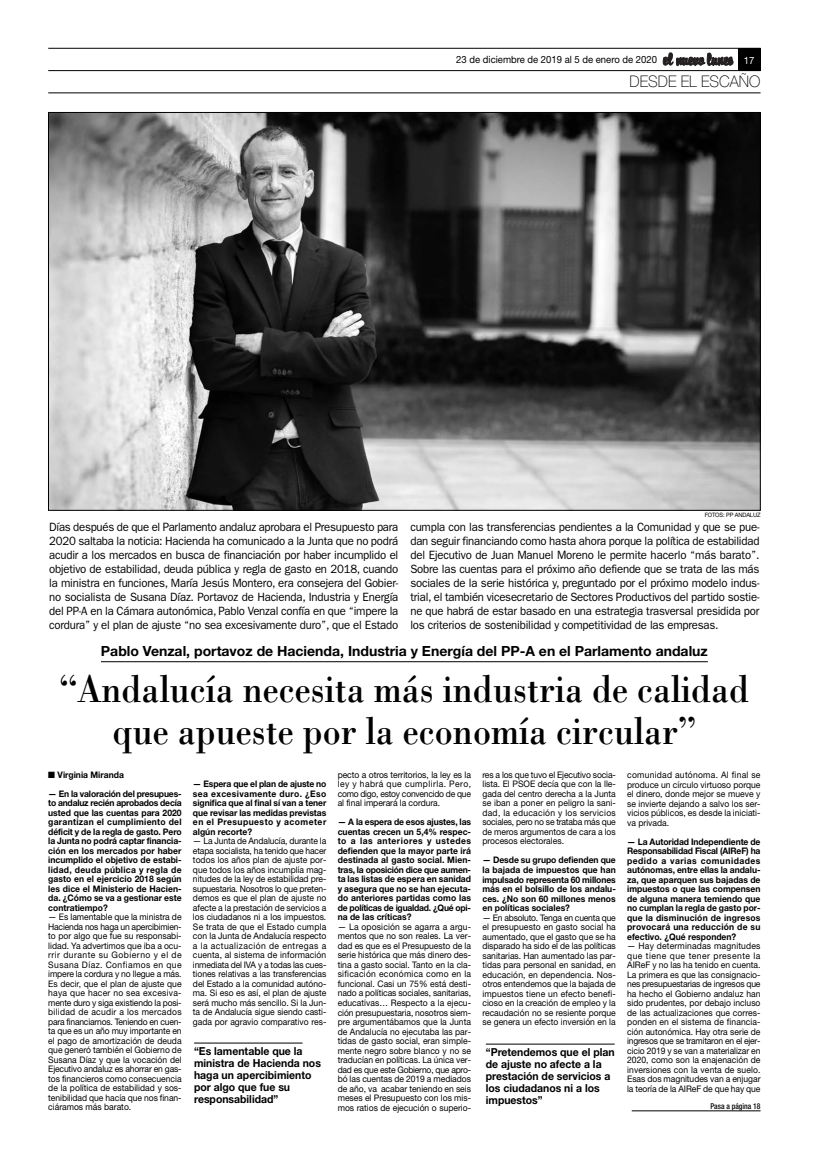
<style>
.page{position:relative;width:823px;height:1163px;background:#fff}
.page>*{position:absolute;margin:0;border:0;box-sizing:border-box;transform-origin:0 0}
.t1{font:40px/42px "Bodoni Std";color:#000;text-align:center;scale:.9 1}
.t2{font:100 16px "Helvetica Neue LT Std";color:#000;scale:.95 1}
.t3{font:700 14px "Helvetica Neue LT Std";color:#000}
.t4{font:12px/14px "ITC Franklin Gothic Std";letter-spacing:-.02em;color:#000;text-align:justify;scale:.95 1}
.t5{font:700 11px/12px "Helvetica Neue LT Std";color:#000;scale:.95 1}
.t6{font:10px "Helvetica Neue LT Std";color:#000;scale:.95 1}
.t7{font:10px "Helvetica Neue LT Std";color:#fff;scale:.95 1}
.t8{font:9px/9.5px "Helvetica Neue LT Std";color:#000;text-align:justify;scale:.95 1}
.t9{font:700 9px/9.5px "Helvetica Neue LT Std";color:#000;text-align:justify;scale:.95 1}
.t10{font:500 condensed 8px "Helvetica Neue LT Std";color:#000;scale:.95 1}
.t11{font:6px "Helvetica Neue LT Std";letter-spacing:-.015em;color:#000;scale:.95 1}
</style>
<div class="page">
<svg style="left:662px;top:52px;width:70px;height:15px"></svg>
<div style="left:737px;top:48px;width:23px;height:23px;background:#000"></div>
<hr style="left:48px;top:48px;width:712px;height:1px;background:#000">
<hr style="left:48px;top:70px;width:712px;height:1px;background:#000">
<hr style="left:48px;top:93px;width:712px;height:1px;background:#000">
<hr style="left:101px;top:661px;width:606px;height:1px;background:#000">
<hr style="left:194px;top:1042px;width:108px;height:1px;background:#000">
<hr style="left:485px;top:1043px;width:129px;height:1px;background:#000">
<hr style="left:631px;top:1110px;width:129px;height:1px;background:#000">
<img style="left:50px;top:114px;width:708px;height:394px">
<p class="t6" style="left:456px;top:56px;width:212px">23 de diciembre de 2019 al 5 de enero de 2020</p>
<h2 class="t2" style="left:629px;top:72px;width:139px">DESDE EL ESCAÑO</h2>
<p class="t7" style="left:743px;top:56px;width:13px">17</p>
<p class="t11" style="left:704px;top:512px;width:60px">FOTOS: PP ANDALUZ</p>
<p class="t4" style="left:49px;top:520px;width:369px">Días después de que el Parlamento andaluz aprobara el Presupuesto para 2020 saltaba la noticia: Hacienda ha comunicado a la Junta que no podrá acudir a los mercados en busca de financiación por haber incumplido el objetivo de estabilidad, deuda pública y regla de gasto en 2018, cuando la ministra en funciones, María Jesús Montero, era consejera del Gobier&shy;no socialista de Susana Díaz. Portavoz de Hacienda, Industria y Energía del PP-A en la Cámara autonómica, Pablo Venzal confía en que “impere la cordura” y el plan de ajuste “no sea excesivamente duro”, que el Estado</p>
<p class="t4" style="left:410px;top:520px;width:369px">cumpla con las transferencias pendientes a la Comunidad y que se pue&shy;dan seguir financiando como hasta ahora porque la política de estabilidad del Ejecutivo de Juan Manuel Moreno le permite hacerlo “más barato”.<br>Sobre las cuentas para el próximo año defiende que se trata de las más sociales de la serie histórica y, preguntado por el próximo modelo indus&shy;trial, el también vicesecretario de Sectores Productivos del partido sostie&shy;ne que habrá de estar basado en una estrategia trasversal presidida por los criterios de sostenibilidad y competitividad de las empresas.</p>
<h3 class="t3" style="left:101px;top:646px;width:608px">Pablo Venzal, portavoz de Hacienda, Industria y Energía del PP-A en el Parlamento andaluz</h3>
<h1 class="t1" style="left:59px;top:667px;width:767px">“Andalucía necesita más industria de calidad que apueste por la economía circular”</h1>
<p class="t9" style="left:48px;top:770px;width:81px">■ Virginia Miranda</p>
<p class="t9" style="left:48px;top:789px;width:142px">— En la valoración del presupues&shy;to andaluz recién aprobados decía usted que las cuentas para 2020 garantizan el cumplimiento del déficit y de la regla de gasto. Pero la Junta no podrá captar financia&shy;ción en los mercados por haber incumplido el objetivo de estabi&shy;lidad, deuda pública y regla de gasto en el ejercicio 2018 según les dice el Ministerio de Hacien&shy;da. ¿Cómo se va a gestionar este contratiempo?</p>
<p class="t8" style="left:48px;top:913px;width:142px">— Es lamentable que la ministra de Hacienda nos haga un apercibimien&shy;to por algo que fue su responsabi&shy;lidad. Ya advertimos que iba a ocu&shy;rrir durante su Gobierno y el de Susana Díaz. Confiamos en que impere la cordura y no llegue a más.<br>Es decir, que el plan de ajuste que haya que hacer no sea excesiva&shy;mente duro y siga existiendo la posi&shy;bilidad de acudir a los mercados para financiarnos. Teniendo en cuen&shy;ta que es un año muy importante en el pago de amortización de deuda que generó también el Gobierno de Susana Díaz y que la vocación del Ejecutivo andaluz es ahorrar en gas&shy;tos financieros como consecuencia de la política de estabilidad y sos&shy;tenibilidad que hacía que nos finan&shy;ciáramos más barato.</p>
<p class="t8" style="left:337px;top:770px;width:142px">pecto a otros territorios, la ley es la ley y habrá que cumplirla. Pero, como digo, estoy convencido de que al final imperará la cordura.</p>
<p class="t9" style="left:337px;top:818px;width:142px">— A la espera de esos ajustes, las cuentas crecen un 5,4% respec&shy;to a las anteriores y ustedes defienden que la mayor parte irá destinada al gasto social. Mien&shy;tras, la oposición dice que aumen&shy;ta las listas de espera en sanidad y asegura que no se han ejecuta&shy;do anteriores partidas como las de políticas de igualdad. ¿Qué opi&shy;na de las críticas?</p>
<p class="t8" style="left:337px;top:922px;width:142px">— La oposición se agarra a argu&shy;mentos que no son reales. La ver&shy;dad es que es el Presupuesto de la serie histórica que más dinero des&shy;tina a gasto social. Tanto en la cla&shy;sificación económica como en la funcional. Casi un 75% está desti&shy;nado a políticas sociales, sanitarias, educativas… Respecto a la ejecu&shy;ción presupuestaria, nosotros siem&shy;pre argumentábamos que la Junta de Andalucía no ejecutaba las par&shy;tidas de gasto social, eran simple&shy;mente negro sobre blanco y no se traducían en políticas. La única ver&shy;dad es que este Gobierno, que apro&shy;bó las cuentas de 2019 a mediados de año, va acabar teniendo en seis meses el Presupuesto con los mis&shy;mos ratios de ejecución o superio-</p>
<p class="t8" style="left:482px;top:770px;width:142px">res a los que tuvo el Ejecutivo socia&shy;lista. El PSOE decía que con la lle&shy;gada del centro derecha a la Junta se iban a poner en peligro la sani&shy;dad, la educación y los servicios sociales, pero no se trataba más que de meros argumentos de cara a los procesos electorales.</p>
<p class="t9" style="left:482px;top:856px;width:142px">— Desde su grupo defienden que la bajada de impuestos que han impulsado representa 60 millones más en el bolsillo de los andalu&shy;ces. ¿No son 60 millones menos en políticas sociales?</p>
<p class="t8" style="left:482px;top:913px;width:142px">— En absoluto. Tenga en cuenta que el presupuesto en gasto social ha aumentado, que el gasto que se ha disparado ha sido el de las políticas sanitarias. Han aumentado las par&shy;tidas para personal en sanidad, en educación, en dependencia. Nos&shy;otros entendemos que la bajada de impuestos tiene un efecto benefi&shy;cioso en la creación de empleo y la recaudación no se resiente porque se genera un efecto inversión en la</p>
<p class="t9" style="left:193px;top:780px;width:142px">— Espera que el plan de ajuste no sea excesivamente duro. ¿Eso significa que al final sí van a tener que revisar las medidas previstas en el Presupuesto y acometer algún recorte?</p>
<p class="t8" style="left:193px;top:837px;width:142px">— La Junta de Andalucía, durante la etapa socialista, ha tenido que hacer todos los años plan de ajuste por&shy;que todos los años incumplía mag&shy;nitudes de la ley de estabilidad pre&shy;supuestaria. Nosotros lo que preten&shy;demos es que el plan de ajuste no afecte a la prestación de servicios a los ciudadanos ni a los impuestos.<br>Se trata de que el Estado cumpla con la Junta de Andalucía respecto a la actualización de entregas a cuenta, al sistema de información inmediata del IVA y a todas las cues&shy;tiones relativas a las transferencias del Estado a la comunidad autóno&shy;ma. Si eso es así, el plan de ajuste será mucho más sencillo. Si la Jun&shy;ta de Andalucía sigue siendo casti&shy;gada por agravio comparativo res-</p>
<p class="t5" style="left:194px;top:1045px;width:135px">“Es lamentable que la ministra de Hacienda nos haga un apercibimiento por algo que fue su responsabilidad”</p>
<p class="t5" style="left:485px;top:1046px;width:137px">“Pretendemos que el plan de ajuste no afecte a la prestación de servicios a los ciudadanos ni a los impuestos”</p>
<p class="t8" style="left:626px;top:770px;width:142px">comunidad autónoma. Al final se produce un círculo virtuoso porque el dinero, donde mejor se mueve y se invierte dejando a salvo los ser&shy;vicios públicos, es desde la iniciati&shy;va privada.</p>
<p class="t9" style="left:626px;top:837px;width:142px">— La Autoridad Independiente de Responsabilidad Fiscal (AIReF) ha pedido a varias comunidades autónomas, entre ellas la andalu&shy;za, que aparquen sus bajadas de impuestos o que las compensen de alguna manera temiendo que no cumplan la regla de gasto por&shy;que la disminución de ingresos provocará una reducción de su efectivo. ¿Qué responden?</p>
<p class="t8" style="left:626px;top:942px;width:142px">— Hay determinadas magnitudes que tiene que tener presente la AIReF y no las ha tenido en cuenta.<br>La primera es que las consignacio&shy;nes presupuestarias de ingresos que ha hecho el Gobierno andaluz han sido prudentes, por debajo incluso de las actualizaciones que corres&shy;ponden en el sistema de financia&shy;ción autonómica. Hay otra serie de ingresos que se tramitaron en el ejer&shy;cicio 2019 y se van a materializar en 2020, como son la enajenación de inversiones con la venta de suelo.<br>Esas dos magnitudes van a enjugar la teoría de la AIReF de que hay que</p>
<p class="t10" style="left:710px;top:1101px;width:54px">Pasa a página 18</p>
</div>
